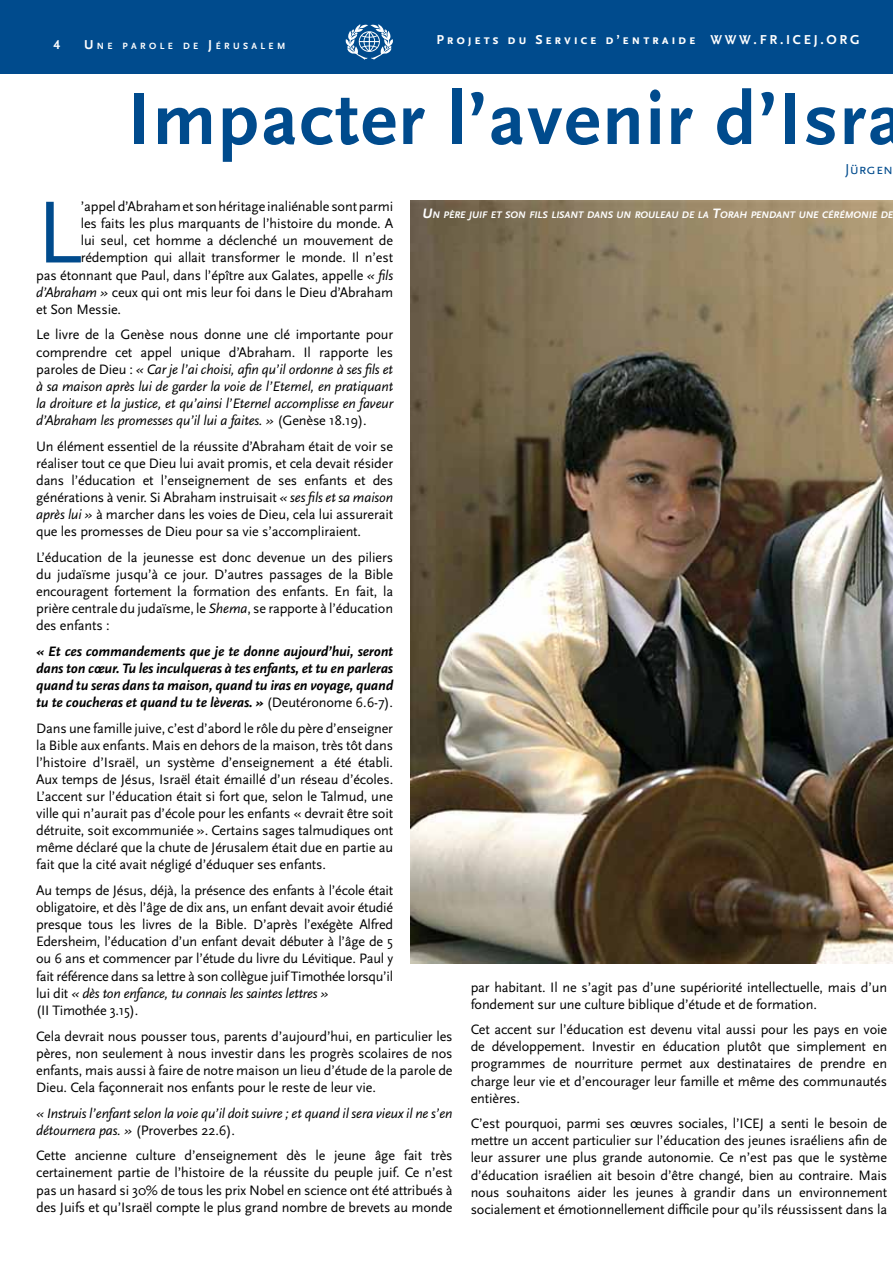
<style>
.page{position:relative;width:893px;height:1263px;background:#fff}
.page>*{position:absolute;margin:0;border:0;box-sizing:border-box;transform-origin:0 0}
.t1{font:91.95px "Scala Sans";color:#004b8d}
.t2{font:700 76.5px "Scala Sans";letter-spacing:.025em;color:#004b8d}
.t3{font:15px "Scala Sans Caps";color:#004b8d}
.t4{font:14.25px/17.1px "Scala Sans";letter-spacing:-.01em;color:#000;text-align:justify}
.t5{font:italic 14.25px/17.1px "Scala Sans";letter-spacing:-.01em;color:#000;text-align:justify}
.t6{font:italic 700 14.25px/17.1px "Scala Sans";letter-spacing:-.01em;color:#000;text-align:justify}
.t7{font:700 13.5px "Scala Sans Caps";letter-spacing:.2em;color:#fff}
.t8{font:700 13.5px "Scala Sans Caps";color:#fff}
.t9{font:italic 700 10.05px "Scala Sans";color:#fff}
.t10{font:700 9.45px "Scala Sans Caps";letter-spacing:.355em;color:#fff}
.s1{font-size:13.5px}
.s2{font-size:14.25px}
.s3{font-style:italic}
.s4{font-style:normal}
.s5{font-weight:400;font-style:normal}
</style>
<div class="page">
<div style="left:0;top:0;width:893px;height:73px;background:#004b8d"></div>
<svg style="left:346px;top:24px;width:47px;height:36px"></svg>
<img style="left:410px;top:201px;width:483px;height:763px">
<p class="t8" style="left:54px;top:37px;width:8px">4</p>
<p class="t10" style="left:84px;top:41px;width:203px"><span class="s1">U</span>NE PAROLE DE <span class="s1">J</span> ÉRU SALEM</p>
<p class="t7" style="left:437px;top:32px;width:424px">Projets du Service d’entraide WWW.FR.ICEJ.ORG</p>
<h2 class="t2" style="left:128px;top:78px;width:778px">Impacter l’avenir d’Isra</h2>
<p class="t3" style="left:845px;top:161px;width:49px">Jürgen</p>
<h1 class="t1" style="left:36px;top:183px;width:47px">L</h1>
<p class="t4" style="left:81px;top:198px;width:314px">’appel d’Abraham et son héritage inaliénable sont parmi</p>
<p class="t9" style="left:422px;top:209px;width:472px"><span class="s2">U</span>N PÈRE JUIF ET SON FILS LISANT DANS UN ROULEAU DE LA <span class="s2">T</span>ORAH PENDANT UNE CÉRÉMONIE DE</p>
<p class="t4" style="left:81px;top:215px;width:314px">les faits les plus marquants de l’histoire du monde. A</p>
<p class="t4" style="left:81px;top:232px;width:314px">lui seul, cet homme a déclenché un mouvement de</p>
<p class="t4" style="left:81px;top:250px;width:314px">rédemption qui allait transformer le monde. Il n’est</p>
<p class="t4" style="left:36px;top:267px;width:358px">pas étonnant que Paul, dans l’épître aux Galates, appelle <span class="s3">« fils</span></p>
<p class="t4" style="left:36px;top:284px;width:358px"><span class="s3">d’Abraham »</span> ceux qui ont mis leur foi dans le Dieu d’Abraham</p>
<p class="t4" style="left:36px;top:301px;width:87px">et Son Messie.</p>
<p class="t5" style="left:36px;top:326px;width:359px"><span class="s4">Le livre de la Genèse nous donne une clé importante pour comprendre cet appel unique d’Abraham. Il rapporte les paroles de Dieu :</span> « Car je l’ai choisi, afin qu’il ordonne à ses fils et à sa maison après lui de garder la voie de l’Eternel, en pratiquant la droiture et la justice, et qu’ainsi l’Eternel accomplisse en faveur d’Abraham les promesses qu’il lui a faites. » <span class="s4">(Genèse 18.19).</span></p>
<p class="t4" style="left:36px;top:438px;width:359px">Un élément essentiel de la réussite d’Abraham était de voir se réaliser tout ce que Dieu lui avait promis, et cela devait résider dans l’éducation et l’enseignement de ses enfants et des générations à venir. Si Abraham instruisait <span class="s3">« ses fils et sa maison après lui »</span> à marcher dans les voies de Dieu, cela lui assurerait que les promesses de Dieu pour sa vie s’accompliraient.</p>
<p class="t4" style="left:36px;top:549px;width:359px">L’éducation de la jeunesse est donc devenue un des piliers du judaïsme jusqu’à ce jour. D’autres passages de la Bible encouragent fortement la formation des enfants. En fait, la prière centrale du judaïsme, le <span class="s3">Shema</span>, se rapporte à l’éducation des enfants :</p>
<p class="t6" style="left:36px;top:643px;width:359px">« Et ces commandements que je te donne aujourd’hui, seront dans ton cœur. Tu les inculqueras à tes enfants, et tu en parleras quand tu seras dans ta maison, quand tu iras en voyage, quand tu te coucheras et quand tu te lèveras. » <span class="s5">(Deutéronome 6.6-7).</span></p>
<p class="t4" style="left:36px;top:720px;width:359px">Dans une famille juive, c’est d’abord le rôle du père d’enseigner la Bible aux enfants. Mais en dehors de la maison, très tôt dans l’histoire d’Israël, un système d’enseignement a été établi.<br>Aux temps de Jésus, Israël était émaillé d’un réseau d’écoles.<br>L’accent sur l’éducation était si fort que, selon le Talmud, une ville qui n’aurait pas d’école pour les enfants « devrait être soit détruite, soit excommuniée ». Certains sages talmudiques ont même déclaré que la chute de Jérusalem était due en partie au fait que la cité avait négligé d’éduquer ses enfants.</p>
<p class="t4" style="left:36px;top:882px;width:359px;text-align:left">Au temps de Jésus, déjà, la présence des enfants à l’école était obligatoire, et dès l’âge de dix ans, un enfant devait avoir étudié presque tous les livres de la Bible. D’après l’exégète Alfred Edersheim, l’éducation d’un enfant devait débuter à l’âge de 5 ou 6 ans et commencer par l’étude du livre du Lévitique. Paul y fait référence dans sa lettre à son collègue juif Timothée lorsqu’il lui dit <span class="s3">« dès ton enfance, tu connais les saintes lettres »<br></span>(II Timothée 3.15).</p>
<p class="t4" style="left:36px;top:1028px;width:418px">Cela devrait nous pousser tous, parents d’aujourd’hui, en particulier les pères, non seulement à nous investir dans les progrès scolaires de nos enfants, mais aussi à faire de notre maison un lieu d’étude de la parole de Dieu. Cela façonnerait nos enfants pour le reste de leur vie.</p>
<p class="t5" style="left:36px;top:1105px;width:418px">« Instruis l’enfant selon la voie qu’il doit suivre ; et quand il sera vieux il ne s’en détournera pas. » <span class="s4">(Proverbes 22.6).</span></p>
<p class="t4" style="left:36px;top:1147px;width:418px">Cette ancienne culture d’enseignement dès le jeune âge fait très certainement partie de l’histoire de la réussite du peuple juif. Ce n’est pas un hasard si 30% de tous les prix Nobel en science ont été attribués à des Juifs et qu’Israël compte le plus grand nombre de brevets au monde</p>
<p class="t4" style="left:471px;top:979px;width:418px">par habitant. Il ne s’agit pas d’une supériorité intellectuelle, mais d’un fondement sur une culture biblique d’étude et de formation.</p>
<p class="t4" style="left:471px;top:1021px;width:418px">Cet accent sur l’éducation est devenu vital aussi pour les pays en voie de développement. Investir en éducation plutôt que simplement en programmes de nourriture permet aux destinataires de prendre en charge leur vie et d’encourager leur famille et même des communautés entières.</p>
<p class="t4" style="left:471px;top:1115px;width:418px">C’est pourquoi, parmi ses œuvres sociales, l’ICEJ a senti le besoin de mettre un accent particulier sur l’éducation des jeunes israéliens afin de leur assurer une plus grande autonomie. Ce n’est pas que le système d’éducation israélien ait besoin d’être changé, bien au contraire. Mais nous souhaitons aider les jeunes à grandir dans un environnement socialement et émotionnellement difficile pour qu’ils réussissent dans la</p>
</div>
